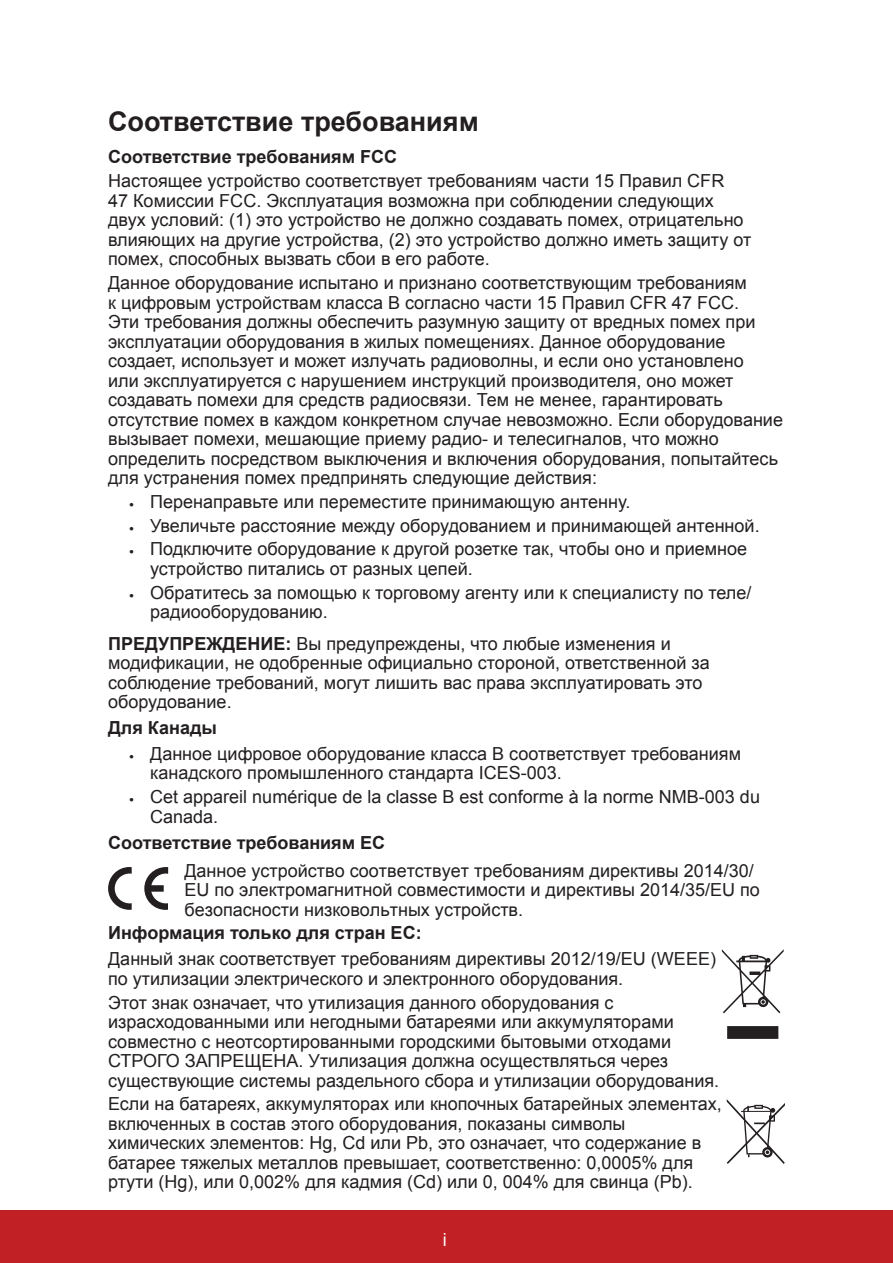
<style>
.page{position:relative;width:893px;height:1263px;background:#fff}
.page>*{position:absolute;margin:0;border:0;box-sizing:border-box;transform-origin:0 0}
.t1{font:700 27px "Arial";color:#231f20}
.t2{font:18px/19.5px "Arial";color:#231f20}
.t3{font:700 18px "Arial";color:#231f20}
.t4{font:18px "Arial";color:#fff}
.s1{font-weight:700}
</style>
<div class="page">
<svg style="left:727px;top:1026px;width:51px;height:12px"></svg>
<svg style="left:721px;top:949px;width:62px;height:64px"></svg>
<svg style="left:144px;top:867px;width:24px;height:43px"></svg>
<svg style="left:108px;top:867px;width:24px;height:42px"></svg>
<svg style="left:726px;top:1099px;width:58px;height:65px"></svg>
<div style="left:0;top:1210px;width:892px;height:53px;background:#c12025"></div>
<h1 class="t1" style="left:108px;top:104px;width:372px">Соответствие требованиям</h1>
<p class="t3" style="left:108px;top:145px;width:290px">Соответствие требованиям FCC</p>
<p class="t2" style="left:108px;top:171px;width:644px">Настоящее устройство соответствует требованиям части 15 Правил CFR<br>47 Комиссии FCC. Эксплуатация возможна при соблюдении следующих двух условий: (1) это устройство не должно создавать помех, отрицательно влияющих на другие устройства, (2) это устройство должно иметь защиту от помех, способных вызвать сбои в его работе.</p>
<p class="t2" style="left:108px;top:273px;width:676px">Данное оборудование испытано и признано соответствующим требованиям<br>к цифровым устройствам класса В согласно части 15 Правил CFR 47 FCC.<br>Эти требования должны обеспечить разумную защиту от вредных помех при эксплуатации оборудования в жилых помещениях. Данное оборудование создает, использует и может излучать радиоволны, и если оно установлено<br>или эксплуатируется с нарушением инструкций производителя, оно может создавать помехи для средств радиосвязи. Тем не менее, гарантировать отсутствие помех в каждом конкретном случае невозможно. Если оборудование вызывает помехи, мешающие приему радио- и телесигналов, что можно определить посредством выключения и включения оборудования, попытайтесь для устранения помех предпринять следующие действия:</p>
<p class="t2" style="left:150px;top:490px;width:610px;line-height:23.7px">Перенаправьте или переместите принимающую антенну.<br>Увеличьте расстояние между оборудованием и принимающей антенной.<br>Подключите оборудование к другой розетке так, чтобы оно и приемное</p>
<p class="t2" style="left:150px;top:557px;width:602px;line-height:23.7px">устройство питались от разных цепей.<br>Обратитесь за помощью к торговому агенту или к специалисту по теле/</p>
<p class="t2" style="left:108px;top:596px;width:564px;line-height:31.5px;text-indent:42px">радиооборудованию.<br><span class="s1">ПРЕДУПРЕЖДЕНИЕ:</span> Вы предупреждены, что любые изменения и</p>
<p class="t2" style="left:108px;top:653px;width:603px">модификации, не одобренные официально стороной, ответственной за соблюдение требований, могут лишить вас права эксплуатировать это оборудование.</p>
<p class="t3" style="left:108px;top:715px;width:110px">Для Канады</p>
<p class="t2" style="left:150px;top:744px;width:592px">Данное цифровое оборудование класса B соответствует требованиям канадского промышленного стандарта ICES-003.</p>
<p class="t2" style="left:150px;top:787px;width:611px">Cet appareil numérique de la classe B est conforme à la norme NMB-003 du<br>Canada.</p>
<p class="t3" style="left:108px;top:830px;width:278px">Соответствие требованиям ЕС</p>
<p class="t2" style="left:184px;top:860px;width:576px">Данное устройство соответствует требованиям директивы 2014/30/<br>EU по электромагнитной совместимости и директивы 2014/35/EU по безопасности низковольтных устройств.</p>
<p class="t3" style="left:108px;top:921px;width:315px">Информация только для стран ЕС:</p>
<p class="t2" style="left:108px;top:949px;width:609px">Данный знак соответствует требованиям директивы 2012/19/EU (WEEE) по утилизации электрического и электронного оборудования.</p>
<p class="t2" style="left:108px;top:992px;width:612px">Этот знак означает, что утилизация данного оборудования с израсходованными или негодными батареями или аккумуляторами совместно с неотсортированными городскими бытовыми отходами СТРОГО ЗАПРЕЩЕНА. Утилизация должна осуществляться через существующие системы раздельного сбора и утилизации оборудования.</p>
<p class="t2" style="left:108px;top:1094px;width:615px">Если на батареях, аккумуляторах или кнопочных батарейных элементах, включенных в состав этого оборудования, показаны символы химических элементов: Hg, Cd или Pb, это означает, что содержание в батарее тяжелых металлов превышает, соответственно: 0,0005% для ртути (Hg), или 0,002% для кадмия (Cd) или 0, 004% для свинца (Pb).</p>
<p class="t4" style="left:443px;top:1228px;width:5px">i</p>
</div>
